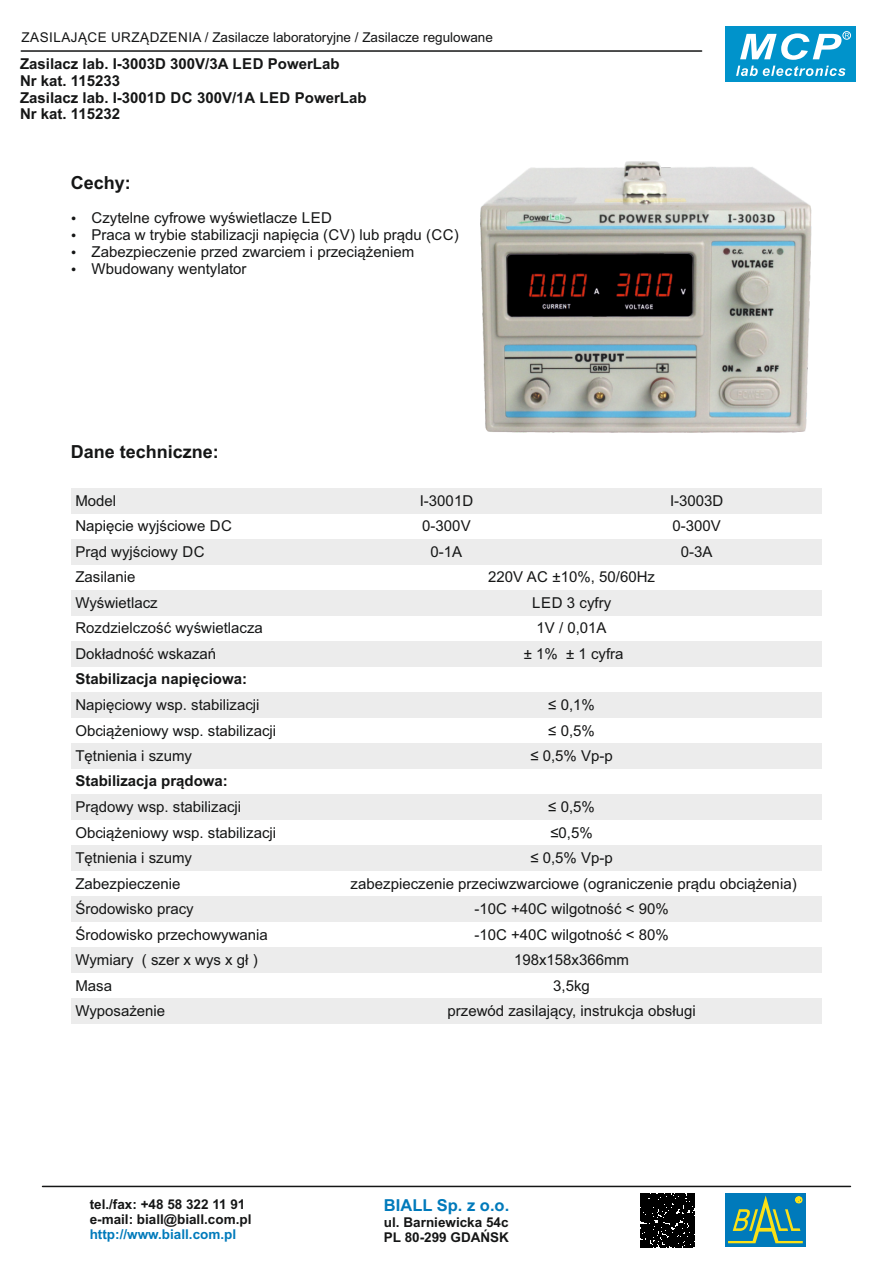
<style>
.page{position:relative;width:893px;height:1263px;background:#fff}
.page>*{position:absolute;margin:0;border:0;box-sizing:border-box;transform-origin:0 0}
.t1{font:700 18px "Arial";color:#151616}
.t2{font:700 16.5px "Arial";color:#007abb}
.t3{font:15px "Arial";color:#151616}
.t4{font:700 15px/16.8px "Arial";color:#151616}
.t5{font:700 13.5px/15.1px "Arial";color:#151616}
.t6{font:13.5px "Arial";color:#151616}
.t7{font:700 13.5px "Arial";color:#007abb}
</style>
<div class="page">
<hr style="left:43px;top:1186px;width:807px;height:1px;background:#151616">
<div style="left:725px;top:1193px;width:81px;height:54px;background:#007abb"></div>
<svg style="left:728px;top:1195px;width:75px;height:48px"></svg>
<svg style="left:641px;top:1193px;width:53px;height:54px;background:#111"></svg>
<hr style="left:21px;top:50px;width:681px;height:2px;background:#151616">
<div style="left:726px;top:26px;width:130px;height:56px;background:#0093cb"></div>
<svg style="left:736px;top:66px;width:109px;height:10px"></svg>
<div style="left:843px;top:31px;width:8px;height:8px;border:1px solid #fff;border-radius:50%"></div>
<svg style="left:740px;top:33px;width:109px;height:27px"></svg>
<img style="left:481px;top:161px;width:330px;height:272px">
<img style="left:507px;top:253px;width:186px;height:64px">
<div style="left:71px;top:488px;width:250px;height:25px;background:#ececec"></div>
<div style="left:321px;top:488px;width:251px;height:25px;background:#ececec"></div>
<div style="left:572px;top:488px;width:250px;height:25px;background:#ececec"></div>
<div style="left:71px;top:539px;width:250px;height:25px;background:#ececec"></div>
<div style="left:321px;top:539px;width:251px;height:25px;background:#ececec"></div>
<div style="left:572px;top:539px;width:250px;height:25px;background:#ececec"></div>
<div style="left:71px;top:590px;width:250px;height:25px;background:#ececec"></div>
<div style="left:321px;top:590px;width:501px;height:25px;background:#ececec"></div>
<div style="left:71px;top:641px;width:250px;height:25px;background:#ececec"></div>
<div style="left:321px;top:641px;width:501px;height:25px;background:#ececec"></div>
<div style="left:71px;top:692px;width:250px;height:25px;background:#ececec"></div>
<div style="left:321px;top:692px;width:501px;height:25px;background:#ececec"></div>
<div style="left:71px;top:743px;width:250px;height:25px;background:#ececec"></div>
<div style="left:321px;top:743px;width:501px;height:25px;background:#ececec"></div>
<div style="left:71px;top:794px;width:250px;height:26px;background:#ececec"></div>
<div style="left:321px;top:794px;width:501px;height:26px;background:#ececec"></div>
<div style="left:71px;top:845px;width:250px;height:26px;background:#ececec"></div>
<div style="left:321px;top:845px;width:501px;height:26px;background:#ececec"></div>
<div style="left:71px;top:896px;width:250px;height:26px;background:#ececec"></div>
<div style="left:321px;top:896px;width:501px;height:26px;background:#ececec"></div>
<div style="left:71px;top:947px;width:250px;height:26px;background:#ececec"></div>
<div style="left:321px;top:947px;width:501px;height:26px;background:#ececec"></div>
<div style="left:71px;top:998px;width:250px;height:26px;background:#ececec"></div>
<div style="left:321px;top:998px;width:501px;height:26px;background:#ececec"></div>
<p class="t6" style="left:22px;top:32px;width:473px">ZASILAJĄCE URZĄDZENIA / Zasilacze laboratoryjne / Zasilacze regulowane</p>
<p class="t4" style="left:20px;top:57px;width:348px">Zasilacz lab. I-3003D 300V/3A LED PowerLab<br>Nr kat. 115233<br>Zasilacz lab. I-3001D DC 300V/1A LED PowerLab<br>Nr kat. 115232</p>
<p class="t1" style="left:71px;top:176px;width:62px">Cechy:</p>
<p class="t3" style="left:71px;top:212px;width:263px">• Czytelne cyfrowe wyświetlacze LED</p>
<p class="t3" style="left:71px;top:229px;width:390px">• Praca w trybie stabilizacji napięcia (CV) lub prądu (CC)</p>
<p class="t3" style="left:71px;top:246px;width:345px">• Zabezpieczenie przed zwarciem i przeciążeniem</p>
<p class="t3" style="left:71px;top:263px;width:177px">• Wbudowany wentylator</p>
<p class="t1" style="left:71px;top:444px;width:150px">Dane techniczne:</p>
<p class="t3" style="left:75px;top:495px;width:42px">Model</p>
<p class="t3" style="left:420px;top:495px;width:55px">I-3001D</p>
<p class="t3" style="left:670px;top:495px;width:55px">I-3003D</p>
<p class="t3" style="left:75px;top:520px;width:158px">Napięcie wyjściowe DC</p>
<p class="t3" style="left:422px;top:520px;width:50px">0-300V</p>
<p class="t3" style="left:672px;top:520px;width:50px">0-300V</p>
<p class="t3" style="left:75px;top:546px;width:131px">Prąd wyjściowy DC</p>
<p class="t3" style="left:431px;top:546px;width:33px">0-1A</p>
<p class="t3" style="left:681px;top:546px;width:33px">0-3A</p>
<p class="t3" style="left:75px;top:571px;width:62px">Zasilanie</p>
<p class="t3" style="left:488px;top:571px;width:168px">220V AC ±10%, 50/60Hz</p>
<p class="t3" style="left:75px;top:597px;width:84px">Wyświetlacz</p>
<p class="t3" style="left:532px;top:597px;width:80px">LED 3 cyfry</p>
<p class="t3" style="left:75px;top:622px;width:189px">Rozdzielczość wyświetlacza</p>
<p class="t3" style="left:537px;top:622px;width:72px">1V / 0,01A</p>
<p class="t3" style="left:75px;top:648px;width:142px">Dokładność wskazań</p>
<p class="t3" style="left:524px;top:648px;width:101px">± 1% ± 1 cyfra</p>
<p class="t4" style="left:75px;top:672px;width:173px">Stabilizacja napięciowa:</p>
<p class="t3" style="left:75px;top:699px;width:186px">Napięciowy wsp. stabilizacji</p>
<p class="t3" style="left:548px;top:699px;width:48px">≤ 0,1%</p>
<p class="t3" style="left:75px;top:725px;width:202px">Obciążeniowy wsp. stabilizacji</p>
<p class="t3" style="left:548px;top:725px;width:48px">≤ 0,5%</p>
<p class="t3" style="left:75px;top:750px;width:118px">Tętnienia i szumy</p>
<p class="t3" style="left:530px;top:750px;width:84px">≤ 0,5% Vp-p</p>
<p class="t4" style="left:75px;top:774px;width:154px">Stabilizacja prądowa:</p>
<p class="t3" style="left:75px;top:801px;width:167px">Prądowy wsp. stabilizacji</p>
<p class="t3" style="left:548px;top:801px;width:48px">≤ 0,5%</p>
<p class="t3" style="left:75px;top:827px;width:202px">Obciążeniowy wsp. stabilizacji</p>
<p class="t3" style="left:550px;top:827px;width:44px">≤0,5%</p>
<p class="t3" style="left:75px;top:852px;width:118px">Tętnienia i szumy</p>
<p class="t3" style="left:530px;top:852px;width:84px">≤ 0,5% Vp-p</p>
<p class="t3" style="left:75px;top:878px;width:107px">Zabezpieczenie</p>
<p class="t3" style="left:351px;top:878px;width:447px">zabezpieczenie przeciwzwarciowe (ograniczenie prądu obciążenia)</p>
<p class="t3" style="left:75px;top:903px;width:120px">Środowisko pracy</p>
<p class="t3" style="left:474px;top:903px;width:196px">-10C +40C wilgotność &lt; 90%</p>
<p class="t3" style="left:75px;top:929px;width:194px">Środowisko przechowywania</p>
<p class="t3" style="left:474px;top:929px;width:196px">-10C +40C wilgotność &lt; 80%</p>
<p class="t3" style="left:75px;top:954px;width:184px">Wymiary ( szer x wys x gł )</p>
<p class="t3" style="left:514px;top:954px;width:117px">198x158x366mm</p>
<p class="t3" style="left:75px;top:980px;width:38px">Masa</p>
<p class="t3" style="left:553px;top:980px;width:38px">3,5kg</p>
<p class="t3" style="left:75px;top:1005px;width:91px">Wyposażenie</p>
<p class="t3" style="left:447px;top:1005px;width:250px">przewód zasilający, instrukcja obsługi</p>
<p class="t5" style="left:90px;top:1198px;width:163px">tel./fax: +48 58 322 11 91 e-mail: biall@biall.com.pl</p>
<p class="t7" style="left:90px;top:1229px;width:148px">http://www.biall.com.pl</p>
<p class="t2" style="left:384px;top:1199px;width:127px">BIALL Sp. z o.o.</p>
<p class="t5" style="left:384px;top:1215px;width:127px">ul. Barniewicka 54c<br>PL 80-299 GDAŃSK</p>
</div>
